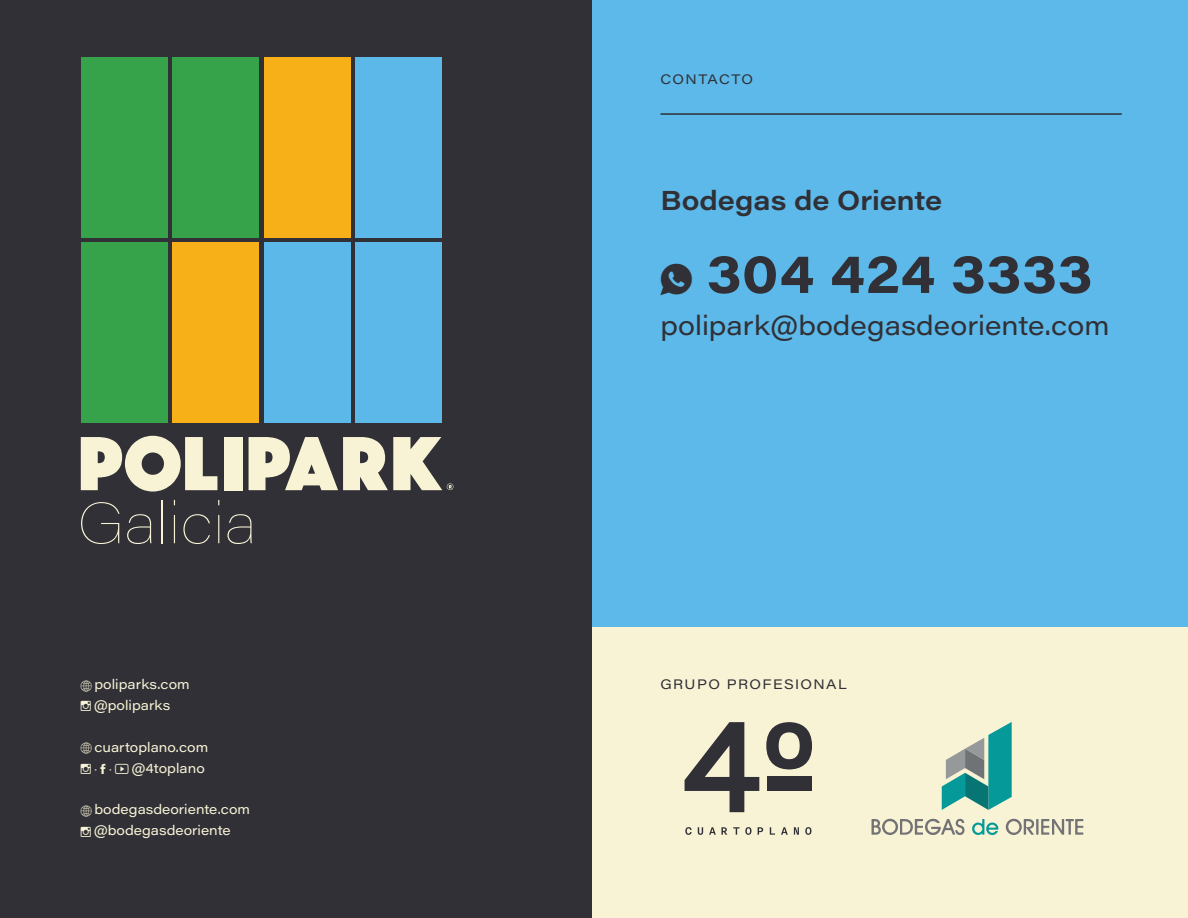
<style>
.page{position:relative;width:1188px;height:918px;background:#f9f3d6}
.page>*{position:absolute;margin:0;border:0;box-sizing:border-box;transform-origin:0 0}
.t1{font:700 54px "Acumin Pro Wide";letter-spacing:.01em;color:#303036}
.t2{font:27px "Acumin Pro Wide";color:#303036}
.t3{font:600 27px "Acumin Pro Wide";color:#303036}
.t4{font:13.5px/20.9px "Acumin Pro Wide";color:#f8f2d6}
.t5{font:13.5px "Acumin Pro Wide";letter-spacing:.105em;color:#303036}
.t6{font:13.5px "Nitti Grotesk";color:#f8f2d6}
</style>
<div class="page">
<div style="left:592px;top:0;width:596px;height:627px;background:#5db9e9"></div>
<div style="left:0;top:0;width:592px;height:918px;background:#303036"></div>
<svg style="left:81px;top:502px;width:39px;height:42px"></svg>
<svg style="left:127px;top:514px;width:24px;height:30px"></svg>
<hr style="left:162px;top:500px;width:1px;height:43px;background:#f9f3d6">
<svg style="left:174px;top:515px;width:1px;height:28px"></svg>
<svg style="left:183px;top:514px;width:27px;height:30px"></svg>
<svg style="left:218px;top:515px;width:1px;height:28px"></svg>
<svg style="left:227px;top:514px;width:25px;height:30px"></svg>
<svg style="left:81px;top:436px;width:136px;height:56px"></svg>
<div style="left:224px;top:437px;width:18px;height:53px;background:#f9f3d6"></div>
<svg style="left:249px;top:437px;width:204px;height:53px"></svg>
<svg style="left:685px;top:827px;width:7px;height:8px"></svg>
<svg style="left:698px;top:827px;width:5px;height:8px"></svg>
<svg style="left:709px;top:827px;width:18px;height:8px"></svg>
<svg style="left:733px;top:827px;width:18px;height:8px"></svg>
<svg style="left:758px;top:827px;width:5px;height:8px"></svg>
<svg style="left:770px;top:827px;width:5px;height:8px"></svg>
<svg style="left:781px;top:827px;width:7px;height:8px"></svg>
<svg style="left:794px;top:827px;width:5px;height:8px"></svg>
<svg style="left:805px;top:827px;width:6px;height:8px"></svg>
<svg style="left:685px;top:722px;width:74px;height:90px"></svg>
<div style="left:767px;top:777px;width:45px;height:14px;background:#303036"></div>
<svg style="left:766px;top:722px;width:46px;height:47px"></svg>
<svg style="left:972px;top:819px;width:26px;height:16px"></svg>
<svg style="left:872px;top:818px;width:93px;height:17px"></svg>
<svg style="left:1006px;top:818px;width:77px;height:17px"></svg>
<svg style="left:942px;top:722px;width:70px;height:88px"></svg>
<hr style="left:660px;top:113px;width:462px;height:2px;background:#303036">
<div style="left:264px;top:57px;width:86px;height:181px;background:#f7b017"></div>
<div style="left:172px;top:243px;width:87px;height:180px;background:#f7b017"></div>
<div style="left:172px;top:57px;width:87px;height:181px;background:#36a34a"></div>
<div style="left:81px;top:57px;width:86px;height:181px;background:#36a34a"></div>
<div style="left:81px;top:243px;width:86px;height:180px;background:#36a34a"></div>
<div style="left:264px;top:243px;width:86px;height:180px;background:#5cb8e8"></div>
<div style="left:355px;top:243px;width:87px;height:180px;background:#5cb8e8"></div>
<div style="left:355px;top:57px;width:87px;height:181px;background:#5cb8e8"></div>
<p class="t4" style="left:94px;top:673px;width:98px">poliparks.com @poliparks</p>
<p class="t4" style="left:95px;top:736px;width:115px">cuartoplano.com</p>
<p class="t6" style="left:94px;top:762px;width:20px">· ·</p>
<p class="t4" style="left:131px;top:757px;width:75px">@4toplano</p>
<p class="t4" style="left:94px;top:798px;width:158px">bodegasdeoriente.com @bodegasdeoriente</p>
<p class="t5" style="left:660px;top:70px;width:94px">CONTACTO</p>
<h2 class="t3" style="left:660px;top:180px;width:283px">Bodegas de Oriente</h2>
<h1 class="t1" style="left:707px;top:235px;width:387px">304 424 3333</h1>
<h2 class="t2" style="left:660px;top:306px;width:451px">polipark@bodegasdeoriente.com</h2>
<p class="t5" style="left:660px;top:675px;width:188px">GRUPO PROFESIONAL</p>
</div>
